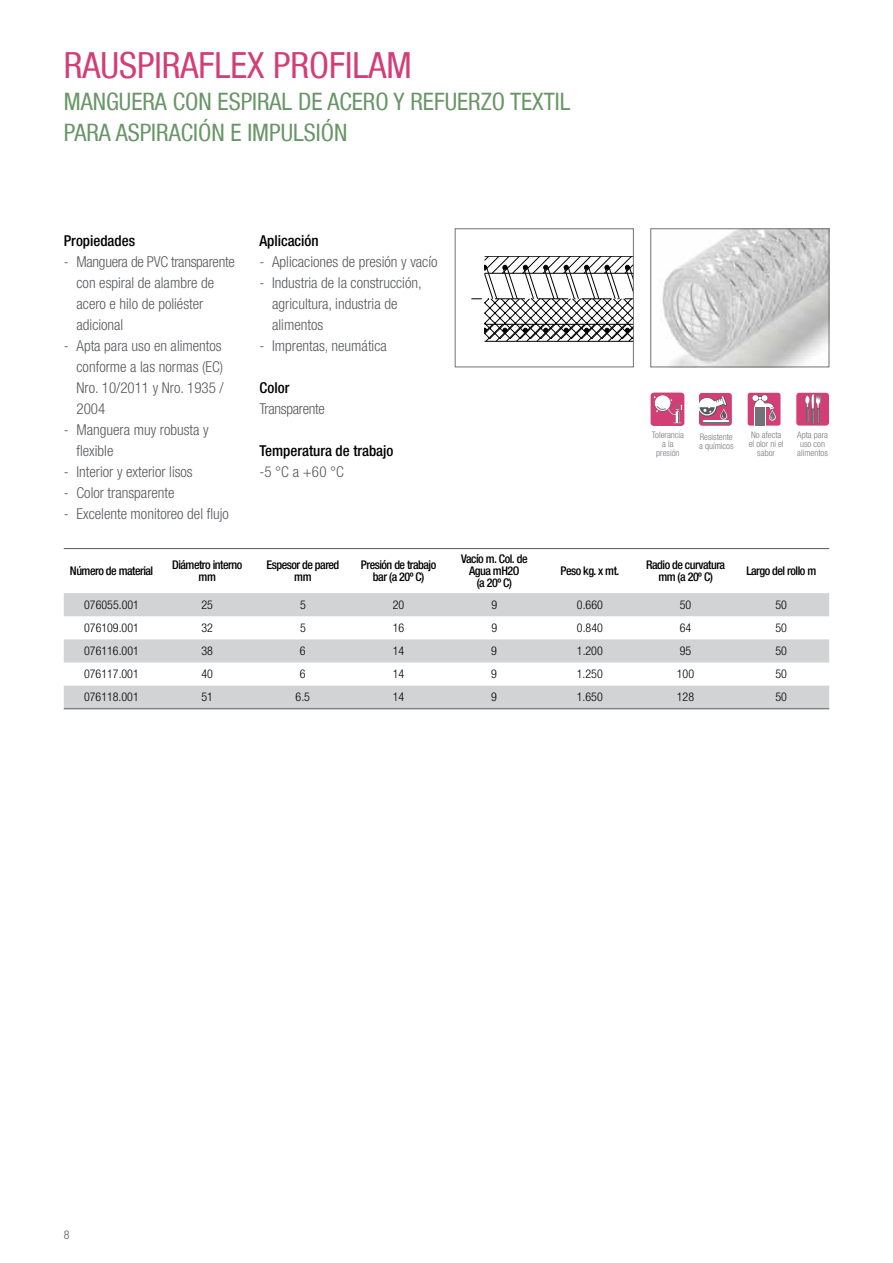
<style>
.page{position:relative;width:893px;height:1263px;background:#fff}
.page>*{position:absolute;margin:0;border:0;box-sizing:border-box;transform-origin:0 0}
.t1{font:condensed 36px "Helvetica Neue LT Com";color:#d13f76}
.t2{font:condensed 24px/31.5px "Helvetica Neue LT Com";color:#699667}
.t3{font:300 condensed 15px/21px "Helvetica Neue LT Com";color:#58595b}
.t4{font:500 condensed 15px "Helvetica Neue LT Com";color:#000}
.t5{font:300 condensed 15px "Helvetica Neue LT Com";letter-spacing:-.02em;color:#58595b}
.t6{font:500 condensed 12px/12px "Helvetica Neue LT Com";letter-spacing:-.04em;color:#000;text-align:center}
.t7{font:300 condensed 12px "Helvetica Neue LT Com";color:#000}
.t8{font:300 condensed 12px "Helvetica Neue LT Com";color:#58595b}
.t9{font:300 condensed 9px/9px "Helvetica Neue LT Com";color:#797a7d;text-align:center}
</style>
<div class="page">
<svg style="left:471px;top:256px;width:161px;height:86px"></svg>
<div style="left:455px;top:229px;width:179px;height:138px;border:1px solid #717275"></div>
<img style="left:662px;top:231px;width:165px;height:134px">
<div style="left:651px;top:229px;width:178px;height:138px;border:1px solid #717275"></div>
<svg style="left:64px;top:593px;width:765px;height:115px;fill:#d1d3d4"></svg>
<hr style="left:64px;top:548px;width:765px;height:1px;background:#58595b">
<hr style="left:64px;top:708px;width:765px;height:1px;background:#58595b">
<div style="left:748px;top:393px;width:32px;height:33px;background:#d13f76;border-radius:2px"></div>
<svg style="left:752px;top:395px;width:24px;height:31px"></svg>
<div style="left:796px;top:393px;width:33px;height:33px;background:#d13f76;border-radius:3px"></div>
<svg style="left:805px;top:394px;width:16px;height:31px"></svg>
<svg style="left:699px;top:393px;width:33px;height:33px"></svg>
<div style="left:651px;top:393px;width:33px;height:33px;background:#d13f76;border-radius:3px"></div>
<svg style="left:654px;top:396px;width:28px;height:27px"></svg>
<h1 class="t1" style="left:64px;top:44px;width:349px">RAUSPIRAFLEX PROFILAM</h1>
<h2 class="t2" style="left:64px;top:85px;width:508px">MANGUERA CON ESPIRAL DE ACERO Y REFUERZO TEXTIL<br>PARA ASPIRACIÓN</h2>
<h2 class="t2" style="left:230px;top:117px;width:29px">E IMPULSIÓN</h2>
<p class="t4" style="left:64px;top:232px;width:73px">Propiedades</p>
<p class="t3" style="left:77px;top:252px;width:160px;text-indent:-13px">- Manguera de PVC transparente con espiral de alambre de acero e hilo de poliéster adicional</p>
<p class="t3" style="left:77px;top:336px;width:149px;text-indent:-13px">- Apta para uso en alimentos conforme a las normas (EC)<br>Nro. 10/2011 y Nro. 1935 /<br>2004</p>
<p class="t3" style="left:77px;top:420px;width:134px;text-indent:-13px">- Manguera muy robusta y flexible</p>
<p class="t3" style="left:64px;top:462px;width:131px">- Interior y exterior lisos</p>
<p class="t3" style="left:64px;top:483px;width:112px">- Color transparente</p>
<p class="t3" style="left:64px;top:504px;width:167px">- Excelente monitoreo del flujo</p>
<p class="t4" style="left:259px;top:232px;width:61px">Aplicación</p>
<p class="t3" style="left:259px;top:252px;width:180px">- Aplicaciones de presión y vacío</p>
<p class="t3" style="left:272px;top:273px;width:151px;text-indent:-13px">- Industria de la construcción, agricultura, industria de alimentos</p>
<p class="t3" style="left:259px;top:336px;width:129px">- Imprentas, neumática</p>
<p class="t4" style="left:259px;top:379px;width:32px">Color</p>
<p class="t5" style="left:259px;top:400px;width:67px">Transparente</p>
<p class="t4" style="left:259px;top:442px;width:136px">Temperatura de trabajo</p>
<p class="t3" style="left:259px;top:462px;width:86px">-5 °C a +60 °C</p>
<p class="t9" style="left:749px;top:430px;width:36px">No afecta el olor ni el sabor</p>
<p class="t9" style="left:652px;top:430px;width:34px">Tolerancia a la presión</p>
<p class="t9" style="left:797px;top:430px;width:32px">Apta para uso con alimentos</p>
<p class="t9" style="left:699px;top:432px;width:36px;text-align:left">Resistente a químicos</p>
<p class="t6" style="left:70px;top:565px;width:85px">Número de material</p>
<p class="t6" style="left:172px;top:559px;width:72px">Diámetro interno mm</p>
<p class="t6" style="left:266px;top:559px;width:74px">Espesor de pared mm</p>
<p class="t6" style="left:361px;top:559px;width:77px">Presión de trabajo bar (a 20º C)</p>
<p class="t6" style="left:461px;top:553px;width:68px">Vacío m. Col. de<br>Agua mH2O<br>(a 20º C)</p>
<p class="t6" style="left:561px;top:565px;width:60px">Peso kg. x mt.</p>
<p class="t6" style="left:646px;top:559px;width:80px">Radio de curvatura mm (a 20º C)</p>
<p class="t6" style="left:746px;top:565px;width:71px">Largo del rollo m</p>
<p class="t7" style="left:84px;top:598px;width:56px">076055.001</p>
<p class="t7" style="left:201px;top:598px;width:13px">25</p>
<p class="t7" style="left:300px;top:598px;width:7px">5</p>
<p class="t7" style="left:393px;top:598px;width:13px">20</p>
<p class="t7" style="left:491px;top:598px;width:7px">9</p>
<p class="t7" style="left:577px;top:598px;width:27px">0.660</p>
<p class="t7" style="left:680px;top:598px;width:13px">50</p>
<p class="t7" style="left:775px;top:598px;width:13px">50</p>
<p class="t7" style="left:84px;top:621px;width:56px">076109.001</p>
<p class="t7" style="left:201px;top:621px;width:13px">32</p>
<p class="t7" style="left:300px;top:621px;width:7px">5</p>
<p class="t7" style="left:393px;top:621px;width:13px">16</p>
<p class="t7" style="left:491px;top:621px;width:7px">9</p>
<p class="t7" style="left:577px;top:621px;width:27px">0.840</p>
<p class="t7" style="left:680px;top:621px;width:13px">64</p>
<p class="t7" style="left:775px;top:621px;width:13px">50</p>
<p class="t7" style="left:84px;top:644px;width:56px">076116.001</p>
<p class="t7" style="left:201px;top:644px;width:13px">38</p>
<p class="t7" style="left:300px;top:644px;width:7px">6</p>
<p class="t7" style="left:393px;top:644px;width:13px">14</p>
<p class="t7" style="left:491px;top:644px;width:7px">9</p>
<p class="t7" style="left:577px;top:644px;width:27px">1.200</p>
<p class="t7" style="left:680px;top:644px;width:13px">95</p>
<p class="t7" style="left:775px;top:644px;width:13px">50</p>
<p class="t7" style="left:84px;top:667px;width:56px">076117.001</p>
<p class="t7" style="left:201px;top:667px;width:13px">40</p>
<p class="t7" style="left:300px;top:667px;width:7px">6</p>
<p class="t7" style="left:393px;top:667px;width:13px">14</p>
<p class="t7" style="left:491px;top:667px;width:7px">9</p>
<p class="t7" style="left:577px;top:667px;width:27px">1.250</p>
<p class="t7" style="left:677px;top:667px;width:19px">100</p>
<p class="t7" style="left:775px;top:667px;width:13px">50</p>
<p class="t7" style="left:84px;top:690px;width:56px">076118.001</p>
<p class="t7" style="left:201px;top:690px;width:13px">51</p>
<p class="t7" style="left:296px;top:690px;width:16px">6.5</p>
<p class="t7" style="left:393px;top:690px;width:13px">14</p>
<p class="t7" style="left:491px;top:690px;width:7px">9</p>
<p class="t7" style="left:577px;top:690px;width:27px">1.650</p>
<p class="t7" style="left:677px;top:690px;width:19px">128</p>
<p class="t7" style="left:775px;top:690px;width:13px">50</p>
<p class="t8" style="left:64px;top:1228px;width:7px">8</p>
</div>
